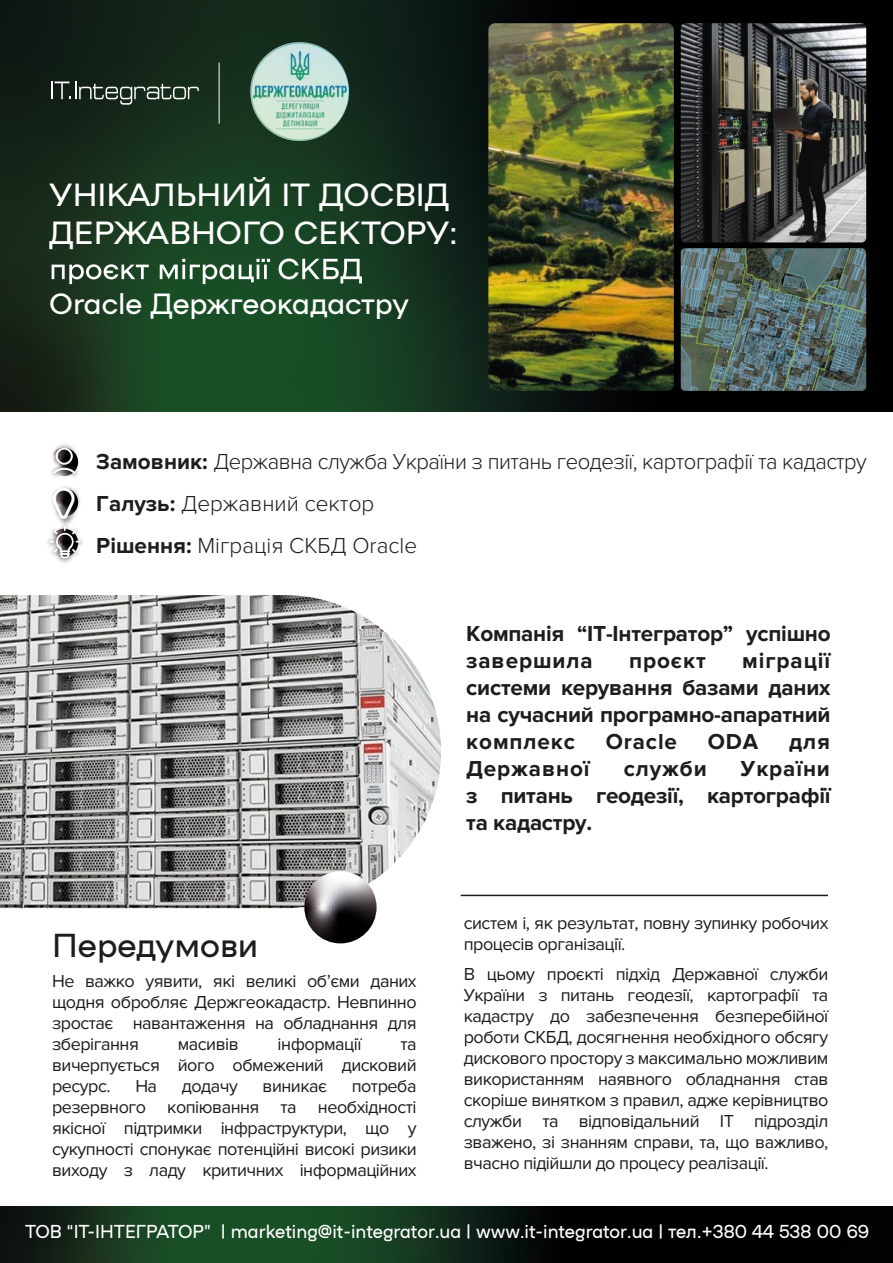
<style>
.page{position:relative;width:893px;height:1263px;background:#fff}
.page>*{position:absolute;margin:0;border:0;box-sizing:border-box;transform-origin:0 0}
.t1{font:33px "NAMU Pro";color:#1d1d1c}
.t2{font:31.95px/38.2px "NAMU Pro";color:#fff}
.t3{font:29.1px "NAMU Pro";color:#fff}
.t4{font:700 22.5px/27px "Proxima Nova";letter-spacing:-.01em;color:#1d1d1c;text-align:justify}
.t5{font:300 22.5px/42px "Proxima Nova";letter-spacing:-.025em;color:#1d1d1c}
.t6{font:700 22.5px "Proxima Nova";letter-spacing:.04em;color:#1d1d1c}
.t7{font:18.6px "NAMU Pro";color:#fff;scale:.95 1}
.t8{font:18px/21px "Proxima Nova";letter-spacing:-.025em;color:#1d1d1c;text-align:justify}
.s1{font-weight:700}
</style>
<div class="page">
<svg style="left:0;top:1206px;width:893px;height:57px;background:#0d2112"></svg>
<img style="left:0;top:595px;width:441px;height:313px">
<hr style="left:461px;top:895px;width:367px;height:1px;background:#1d1d1c">
<svg style="left:304px;top:871px;width:73px;height:72px;background:#696667"></svg>
<img style="left:51px;top:444px;width:28px;height:33px">
<svg style="left:53px;top:448px;width:23px;height:26px"></svg>
<img style="left:47px;top:538px;width:36px;height:25px">
<svg style="left:50px;top:486px;width:30px;height:73px"></svg>
<svg style="left:0;top:0;width:893px;height:412px;background:#122a19"></svg>
<svg style="left:51px;top:82px;width:148px;height:23px;background:#3f4e43"></svg>
<hr style="left:219px;top:63px;width:1px;height:61px;background:#fff">
<img style="left:681px;top:23px;width:185px;height:219px">
<img style="left:681px;top:248px;width:185px;height:143px">
<img style="left:488px;top:23px;width:186px;height:368px">
<svg style="left:52px;top:258px;width:310px;height:26px"></svg>
<img style="left:250px;top:42px;width:99px;height:99px;border-radius:49px">
<h2 class="t2" style="left:49px;top:176px;width:410px">УНІКАЛЬНИЙ ІТ ДОСВІД<br>ДЕРЖАВНОГО СЕКТОРУ:</h2>
<h3 class="t3" style="left:49px;top:285px;width:361px">Oracle Держгеокадастру</h3>
<p class="t5" style="left:96px;top:440px;width:772px"><span class="s1">Замовник:</span> Державна служба України з питань геодезії, картографії та кадастру<br><span class="s1">Галузь:</span> Державний сектор<br><span class="s1">Рішення:</span> Міграція СКБД Oracle</p>
<p class="t4" style="left:466px;top:620px;width:366px">Компанія “ІТ-Інтегратор” успішно завершила</p>
<p class="t4" style="left:466px;top:647px;width:366px;text-indent:276px">міграції системи керування базами даних на сучасний програмно-апаратний комплекс</p>
<p class="t4" style="left:629px;top:647px;width:78px">проєкт</p>
<p class="t4" style="left:606px;top:728px;width:73px">Oracle</p>
<p class="t4" style="left:708px;top:728px;width:52px">ODA</p>
<p class="t4" style="left:789px;top:728px;width:42px">для</p>
<h1 class="t1" style="left:52px;top:923px;width:208px">Передумови</h1>
<p class="t8" style="left:52px;top:970px;width:366px">Не важко уявити, які великі об’єми даних щодня обробляє Держгеокадастр. Невпинно зростає навантаження на обладнання для зберігання</p>
<p class="t8" style="left:178px;top:1033px;width:62px">масивів</p>
<p class="t8" style="left:278px;top:1033px;width:85px">інформації</p>
<p class="t8" style="left:52px;top:1033px;width:366px;text-indent:348px">та вичерпується його обмежений дисковий ресурс.</p>
<p class="t8" style="left:52px;top:1075px;width:366px;text-indent:300px">потреба резервного копіювання та необхідності якісної підтримки інфраструктури, що у сукупності спонукає потенційні високі ризики виходу з ладу критичних інформаційних</p>
<p class="t8" style="left:135px;top:1075px;width:23px">На</p>
<p class="t8" style="left:182px;top:1075px;width:58px">додачу</p>
<p class="t8" style="left:263px;top:1075px;width:66px">виникає</p>
<p class="t4" style="left:466px;top:755px;width:366px;text-indent:275px">України з питань геодезії, картографії та кадастру.</p>
<p class="t6" style="left:466px;top:755px;width:125px">Державної</p>
<p class="t4" style="left:624px;top:755px;width:85px">служби</p>
<p class="t8" style="left:464px;top:913px;width:366px">систем і, як результат, повну зупинку робочих процесів організації.</p>
<p class="t8" style="left:464px;top:964px;width:366px">В цьому проєкті підхід Державної служби України з питань геодезії, картографії та кадастру до забезпечення безперебійної роботи СКБД, досягнення необхідного обсягу дискового простору з максимально можливим використанням наявного обладнання став скоріше винятком з правил, адже керівництво служби та відповідальний ІТ підрозділ зважено, зі знанням справи, та, що важливо, вчасно підійшли до процесу реалізації.</p>
<p class="t7" style="left:25px;top:1219px;width:890px">ТОВ “ІТ-ІНТЕГРАТОР” | marketing@it-integrator.ua | www.it-integrator.ua | тел.+380 44 538 00 69</p>
</div>
